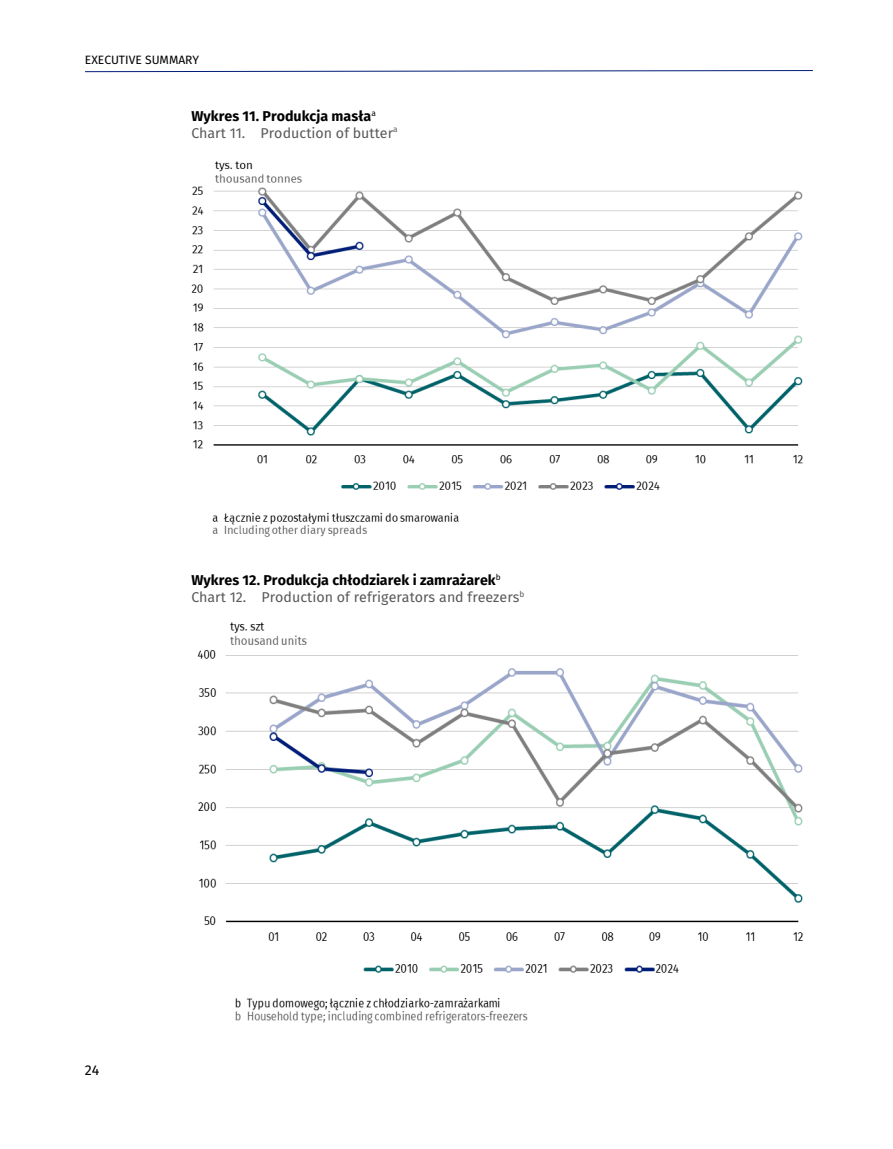
<style>
.page{position:relative;width:893px;height:1149px;background:#fff}
.page>*{position:absolute;margin:0;border:0;box-sizing:border-box;transform-origin:0 0}
.t1{font:14.25px "Fira Sans";color:#595959}
.t2{font:700 14.25px "Fira Sans";color:#000}
.t3{font:14.25px "Fira Sans";color:#000}
.t4{font:12px "Fira Sans";color:#000}
</style>
<div class="page">
<svg style="left:85px;top:70px;width:728px;height:2px"></svg>
<img style="left:191px;top:161px;width:612px;height:376px">
<img style="left:197px;top:622px;width:606px;height:402px">
<p class="t4" style="left:85px;top:51px;width:116px">EXECUTIVE SUMMARY</p>
<p class="t2" style="left:191px;top:104px;width:186px">Wykres 11. Produkcja masła<sup>a</sup></p>
<p class="t1" style="left:191px;top:122px;width:208px">Chart 11. Production of butter<sup>a</sup></p>
<p class="t2" style="left:191px;top:568px;width:311px">Wykres 12. Produkcja chłodziarek i zamrażarek<sup>b</sup></p>
<p class="t1" style="left:191px;top:586px;width:335px">Chart 12. Production of refrigerators and freezers<sup>b</sup></p>
<p class="t3" style="left:85px;top:1058px;width:16px">24</p>
</div>
